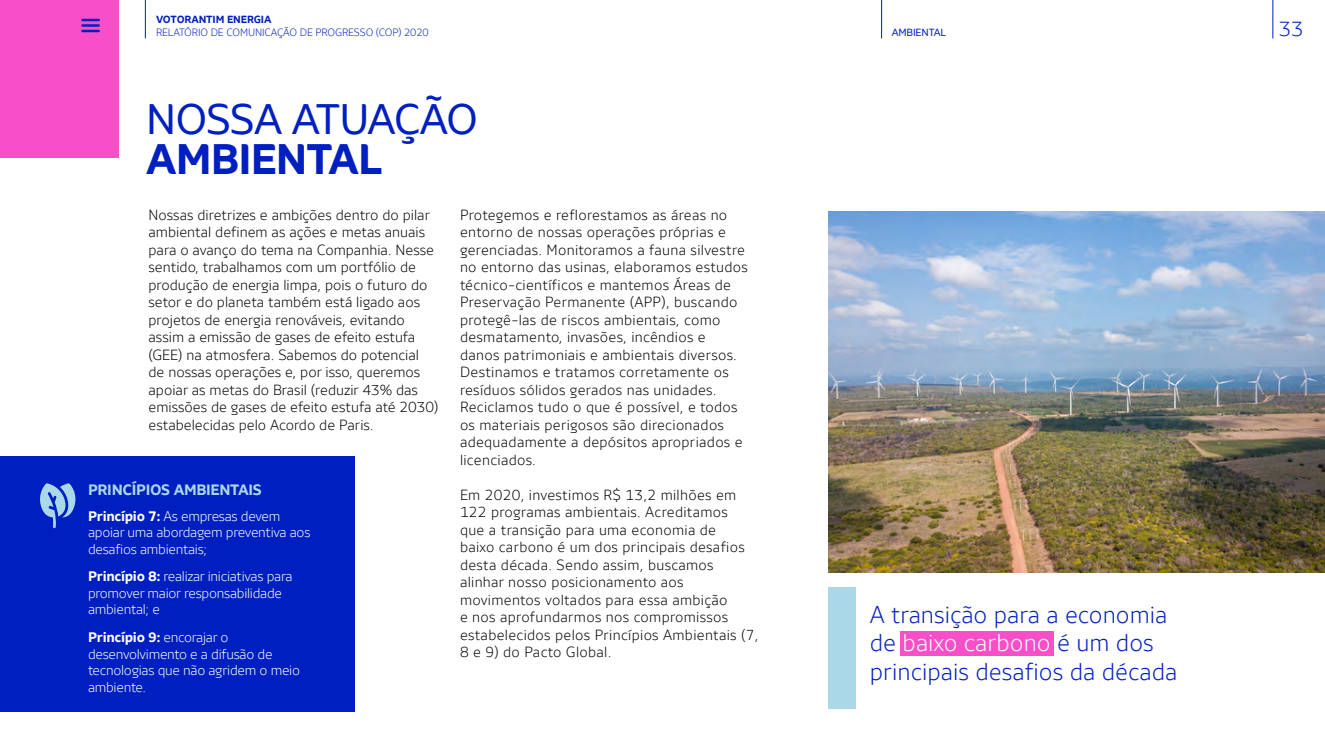
<style>
.page{position:relative;width:1325px;height:750px;background:#fff}
.page>*{position:absolute;margin:0;border:0;box-sizing:border-box;transform-origin:0 0}
.t1{font:42.5px "Votorantim Sans";color:#001fc0}
.t2{font:700 42.5px "Votorantim Sans";letter-spacing:-.02em;color:#001fc0}
.t3{font:300 23.75px/28.5px "Votorantim Sans";color:#001fc0}
.t4{font:300 20.75px "Votorantim Sans";color:#001fc0}
.t5{font:700 15px "Votorantim Sans";letter-spacing:-.02em;color:#aad8e9}
.t6{font:300 14.38px/17.5px "Votorantim Sans";letter-spacing:.02em;color:#000}
.t7{font:300 14.38px/17.5px "Votorantim Sans";color:#000}
.t8{font:300 13.75px/16.5px "Votorantim Sans";letter-spacing:-.02em;color:#fff}
.t9{font:300 10.38px "Votorantim Sans";letter-spacing:-.01em;color:#001fc0}
.t10{font:700 10.38px "Votorantim Sans";letter-spacing:-.01em;color:#001fc0}
.t11{font:10.38px "Votorantim Sans";letter-spacing:-.01em;color:#001fc0}
.s1{font-weight:700}
.s2{color:#fff}
</style>
<div class="page">
<div style="left:0;top:0;width:118px;height:158px;background:#f84fc9"></div>
<img style="left:829px;top:211px;width:496px;height:362px">
<div style="left:829px;top:587px;width:27px;height:121px;background:#aad8e9"></div>
<div style="left:900px;top:631px;width:154px;height:24px;background:#f84fc9"></div>
<div style="left:0;top:457px;width:355px;height:255px;background:#001fc0"></div>
<svg style="left:40px;top:483px;width:36px;height:45px"></svg>
<hr style="left:145px;top:0;width:1px;height:38px;background:#001fc0">
<hr style="left:881px;top:0;width:1px;height:38px;background:#001fc0">
<hr style="left:1273px;top:0;width:1px;height:38px;background:#001fc0">
<svg style="left:82px;top:19px;width:17px;height:2px"></svg>
<hr style="left:82px;top:24px;width:17px;height:3px;background:#001fc0">
<svg style="left:82px;top:30px;width:17px;height:2px"></svg>
<p class="t10" style="left:156px;top:14px;width:117px">VOTORANTIM ENERGIA</p>
<p class="t9" style="left:156px;top:27px;width:274px">RELATÓRIO DE COMUNICAÇÃO DE PROGRESSO (COP) 2020</p>
<h3 class="t4" style="left:1279px;top:17px;width:26px">33</h3>
<p class="t11" style="left:892px;top:26px;width:8px">AMB</p>
<p class="t11" style="left:913px;top:26px;width:32px">IENTAL</p>
<h1 class="t1" style="left:146px;top:95px;width:28px">NOSSA</h1>
<h1 class="t1" style="left:292px;top:95px;width:183px">AT UAÇÃO</h1>
<h1 class="t2" style="left:146px;top:134px;width:238px">AMBIENTAL</h1>
<p class="t7" style="left:149px;top:206px;width:292px">Nossas diretrizes e ambições dentro do pilar ambiental definem as ações e metas anuais para o avanço do tema na Companhia. Nesse sentido, trabalhamos com um portfólio de produção de energia limpa, pois o futuro do setor e do planeta também está ligado aos projetos de energia renováveis, evitando assim a emissão de gases de efeito estufa (GEE) na atmosfera. Sabemos do potencial de nossas operações e, por isso, queremos apoiar as metas do Brasil (reduzir 43% das emissões de gases de efeito estufa até 2030) estabelecidas pelo Acordo de Paris.</p>
<p class="t6" style="left:460px;top:206px;width:290px">Protegemos e reflorestamos as áreas no entorno de nossas operações próprias e gerenciadas. Monitoramos a fauna silvestre no entorno das usinas, elaboramos estudos técnico-científicos e mantemos Áreas de Preservação Permanente (APP), buscando protegê-las de riscos ambientais, como desmatamento, invasões, incêndios e danos patrimoniais e ambientais diversos.<br>Destinamos e tratamos corretamente os resíduos sólidos gerados nas unidades.<br>Reciclamos tudo o que é possível, e todos os materiais perigosos são direcionados adequadamente a depósitos apropriados e licenciados.</p>
<p class="t6" style="left:460px;top:486px;width:300px">Em 2020, investimos R$ 13,2 milhões em 122 programas ambientais. Acreditamos<br>que a transição para uma economia de<br>baixo carbono é um dos principais desafios desta década. Sendo assim, buscamos alinhar nosso posicionamento aos movimentos voltados para essa ambição<br>e nos aprofundarmos nos compromissos estabelecidos pelos Princípios Ambientais (7, 8 e 9) do Pacto Global.</p>
<p class="t5" style="left:88px;top:481px;width:175px">PRINCÍPIOS AMBIENTAIS</p>
<p class="t8" style="left:88px;top:508px;width:224px"><span class="s1">Princípio 7:</span> As empresas devem apoiar uma abordagem preventiva aos desafios ambientais;</p>
<p class="t8" style="left:88px;top:568px;width:206px"><span class="s1">Princípio 8:</span> realizar iniciativas para promover maior responsabilidade ambiental; e</p>
<p class="t8" style="left:88px;top:629px;width:214px"><span class="s1">Princípio 9:</span> encorajar o desenvolvimento e a difusão de tecnologias que não agridem o meio ambiente.</p>
<h2 class="t3" style="left:870px;top:600px;width:309px">A transição para a economia de <span class="s2">baixo carbono</span> é um dos principais desafios da década</h2>
</div>
